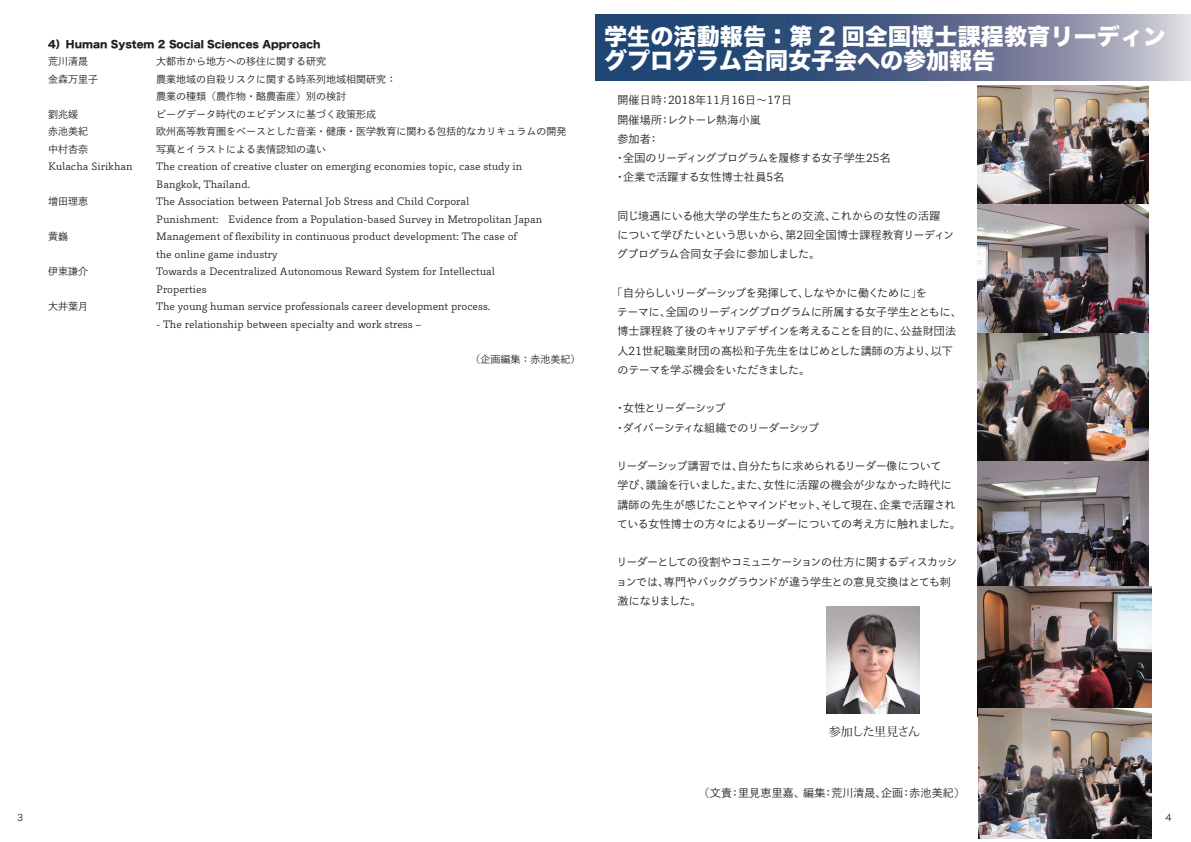
<style>
.page{position:relative;width:1191px;height:842px;background:#fff}
.page>*{position:absolute;margin:0;border:0;box-sizing:border-box;transform-origin:0 0}
.t1{font:23px/24.2px "Hira Kaku Std W8";letter-spacing:.01em;color:#fff}
.t2{font:12px "Koz Min Pr 6 N";letter-spacing:-.06em;color:#231f20}
.t3{font:11px/19.2px "Toppan Bunkyu Gothic Pr 6 N";letter-spacing:-.02em;color:#231f20}
.t4{font:11px/19.2px "Toppan Bunkyu Gothic Pr 6 N";letter-spacing:.02em;color:#231f20}
.t5{font:11px/19.2px "Toppan Bunkyu Gothic Pr 6 N";letter-spacing:.01em;color:#231f20}
.t6{font:11px/19.2px "Toppan Bunkyu Gothic Pr 6 N";letter-spacing:-.055em;color:#231f20}
.t7{font:11px/19.2px "Toppan Bunkyu Gothic Pr 6 N";letter-spacing:-.07em;color:#231f20}
.t8{font:10px/17.5px "Toppan Bunkyu Gothic Pr 6 N";color:#231f20}
.t9{font:10px "Hira Kaku Std N W8";color:#231f20}
.t10{font:9.2px "Hira Kaku Pro W3";color:#231f20}
</style>
<div class="page">
<img style="left:977px;top:86px;width:171px;height:501px">
<svg style="left:595px;top:14px;width:596px;height:67px;background:#586c8f"></svg>
<img style="left:826px;top:606px;width:93px;height:107px">
<img style="left:977px;top:587px;width:174px;height:129px">
<img style="left:978px;top:709px;width:173px;height:130px">
<p class="t9" style="left:48px;top:39px;width:274px">4）Human System 2 Social Sciences Approach</p>
<p class="t8" style="left:48px;top:53px;width:42px">荒川清晟</p>
<p class="t8" style="left:156px;top:53px;width:171px">大都市から地方への移住に関する研究</p>
<p class="t8" style="left:48px;top:71px;width:52px">金森万里子</p>
<p class="t8" style="left:156px;top:71px;width:241px">農業地域の自殺リスクに関する時系列地域相関研究：農業の種類（農作物・酪農畜産）別の検討</p>
<p class="t8" style="left:48px;top:106px;width:32px">劉兆媛</p>
<p class="t8" style="left:156px;top:106px;width:221px">ビーグデータ時代のエビデンスに基づく政策形成</p>
<p class="t8" style="left:48px;top:123px;width:42px">赤池美紀</p>
<p class="t8" style="left:156px;top:123px;width:411px">欧州高等教育圏をベースとした音楽・健康・医学教育に関わる包括的なカリキュラムの開発</p>
<p class="t8" style="left:48px;top:141px;width:42px">中村杏奈</p>
<p class="t8" style="left:156px;top:141px;width:171px">写真とイラストによる表情認知の違い</p>
<p class="t8" style="left:48px;top:158px;width:86px">Kulacha Sirikhan</p>
<p class="t8" style="left:156px;top:158px;width:368px">The creation of creative cluster on emerging economies topic, case study in<br>Bangkok, Thailand.</p>
<p class="t8" style="left:48px;top:193px;width:42px">増田理恵</p>
<p class="t8" style="left:156px;top:193px;width:388px">The Association between Paternal Job Stress and Child Corporal<br>Punishment: Evidence from a Population-based Survey in Metropolitan Japan</p>
<p class="t8" style="left:48px;top:228px;width:22px">黄巍</p>
<p class="t8" style="left:156px;top:228px;width:362px">Management of flexibility in continuous product development: The case of the online game industry</p>
<p class="t8" style="left:48px;top:263px;width:42px">伊東謙介</p>
<p class="t8" style="left:156px;top:263px;width:340px">Towards a Decentralized Autonomous Reward System for Intellectual<br>Properties</p>
<p class="t8" style="left:48px;top:298px;width:42px">大井葉月</p>
<p class="t8" style="left:156px;top:298px;width:336px">The young human service professionals career development process.</p>
<p class="t8" style="left:156px;top:316px;width:267px">- The relationship between specialty and work stress –</p>
<p class="t8" style="left:470px;top:351px;width:111px">（企画編集：赤池美紀）</p>
<h1 class="t1" style="left:604px;top:25px;width:564px">学生の活動報告：第 2 回全国博士課程教育リーディングプログラム合同女子会への参加報告</h1>
<p class="t4" style="left:614px;top:91px;width:278px">開催日時：2018年11月16日～17日<br>開催場所：レクトーレ熱海小嵐<br>参加者：<br>・全国のリーディングプログラムを履修する女子学生25名・企業で活躍する女性博士社員5名</p>
<p class="t5" style="left:617px;top:206px;width:339px">同じ境遇にいる他大学の学生たちとの交流、これからの女性の活躍<br>について学びたいという思いから、第2回全国博士課程教育リーディングプログラム合同女子会に参加しました。</p>
<p class="t3" style="left:617px;top:283px;width:346px;text-indent:-5px">「自分らしいリーダーシップを発揮して、しなやかに働くために」を<br>テーマに、全国のリーディングプログラムに所属する女子学生とともに、博士課程終了後のキャリアデザインを考えることを目的に、公益財団法人21世紀職業財団の髙松和子先生をはじめとした講師の方より、以下のテーマを学ぶ機会をいただきました。</p>
<p class="t7" style="left:614px;top:399px;width:206px">・女性とリーダーシップ<br>・ダイバーシティな組織でのリーダーシップ</p>
<p class="t3" style="left:616px;top:457px;width:346px">リーダーシップ講習では、自分たちに求められるリーダー像について<br>学び、議論を行いました。また、女性に活躍の機会が少なかった時代に講師の先生が感じたことやマインドセット、そして現在、企業で活躍されている女性博士の方々によるリーダーについての考え方に触れました。</p>
<p class="t6" style="left:616px;top:553px;width:342px">リーダーとしての役割やコミュニケーションの仕方に関するディスカッションでは、専門やバックグラウンドが違う学生との意見交換はとても刺激になりました。</p>
<p class="t2" style="left:829px;top:725px;width:93px">参加した里見さん</p>
<p class="t4" style="left:698px;top:784px;width:262px">（文責：里見恵里嘉、編集：荒川清晟、企画：赤池美紀)</p>
<p class="t10" style="left:17px;top:809px;width:8px">3</p>
<p class="t10" style="left:1165px;top:809px;width:8px">4</p>
</div>
